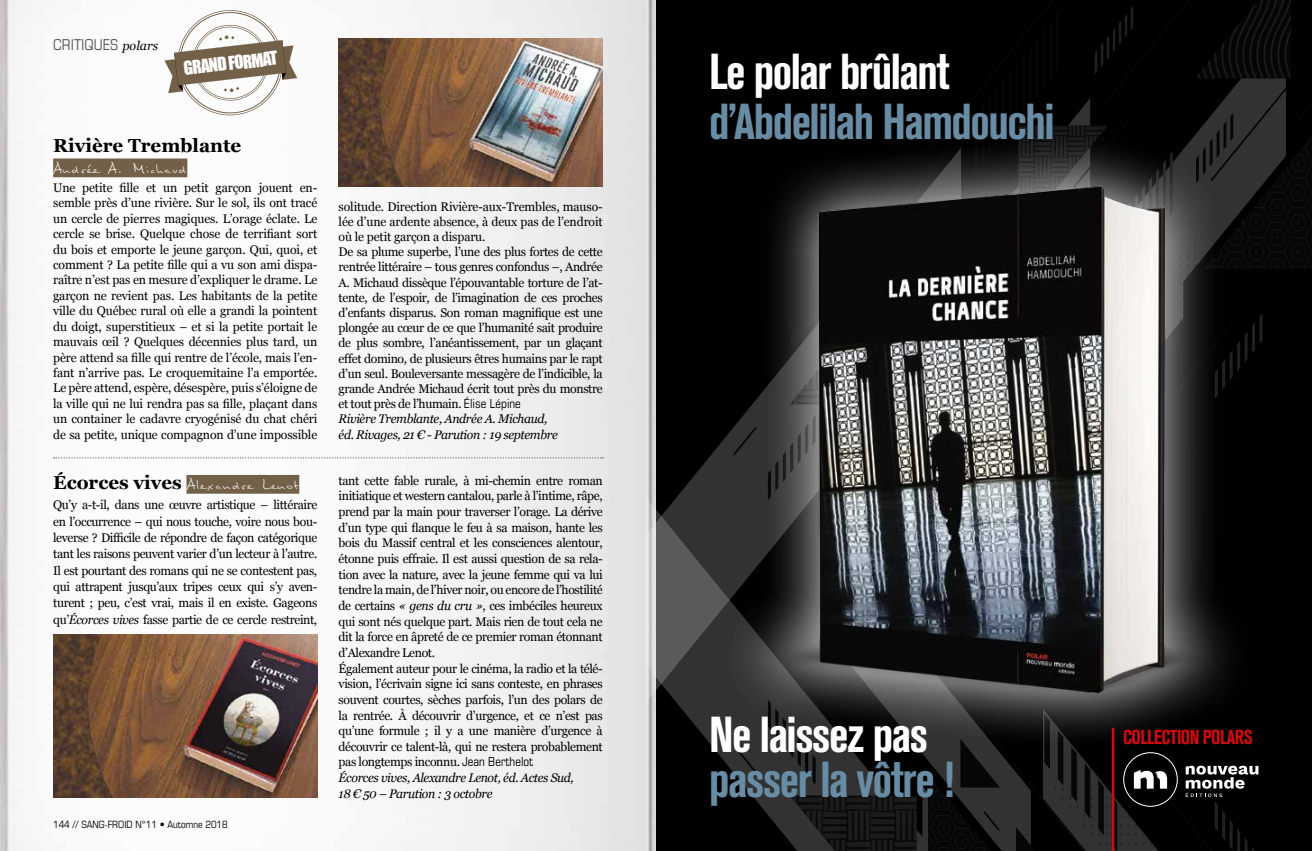
<style>
.page{position:relative;width:1312px;height:851px;background:#fff}
.page>*{position:absolute;margin:0;border:0;box-sizing:border-box;transform-origin:0 0}
.t1{font:700 condensed 50px "Akzidenz Grotesk BQ";letter-spacing:-.03em;color:#678ca4}
.t2{font:700 condensed 50px "Akzidenz Grotesk BQ";letter-spacing:-.03em;color:#fff}
.t3{font:700 condensed 20px "Akzidenz Grotesk BQ";letter-spacing:-.03em;color:#d20a11}
.t4{font:700 18.75px "Georgia";color:#000}
.t5{font:17.38px "Impact";color:#fff}
.t6{font:condensed 15px "Eurostile LT Std";color:#575756}
.t7{font:13.75px "Stylograph";color:#fff}
.t8{font:12.5px/15.6px "Georgia";letter-spacing:-.03em;color:#000;text-align:justify}
.t9{font:condensed 10px "Eurostile LT Std";color:#000}
.s1{font-family:"Georgia";font-style:italic;font-stretch:normal;font-size:12.5px;color:#000}
.s2{font-family:"Georgia";font-weight:700;font-size:18.75px;color:#000}
.s3{font-style:italic}
.s4{font-family:"Eurostile LT Std";font-stretch:condensed}
</style>
<div class="page">
<img style="left:0;top:0;width:656px;height:850px">
<svg style="left:164px;top:8px;width:133px;height:110px"></svg>
<img style="left:338px;top:38px;width:264px;height:149px">
<div style="left:53px;top:158px;width:134px;height:19px;background:#736048"></div>
<div style="left:186px;top:475px;width:113px;height:18px;background:#736048"></div>
<svg style="left:54px;top:457px;width:549px;height:1px"></svg>
<img style="left:53px;top:634px;width:264px;height:163px">
<div style="left:656px;top:0;width:655px;height:850px;background:#000"></div>
<svg style="left:645px;top:148px;width:71px;height:348px"></svg>
<svg style="left:1018px;top:0;width:293px;height:352px"></svg>
<svg style="left:645px;top:496px;width:192px;height:354px"></svg>
<svg style="left:837px;top:750px;width:85px;height:100px"></svg>
<svg style="left:789px;top:795px;width:127px;height:55px"></svg>
<svg style="left:733px;top:750px;width:23px;height:22px"></svg>
<svg style="left:767px;top:750px;width:48px;height:35px;background:#2c2c2c"></svg>
<div style="left:716px;top:130px;width:537px;height:620px;background:#fff;opacity:.75"></div>
<img style="left:764px;top:145px;width:436px;height:588px">
<svg style="left:922px;top:692px;width:363px;height:159px"></svg>
<p class="t6" style="left:53px;top:35px;width:106px">CRITIQUES <span class="s1">polars</span></p>
<h3 class="t5" style="left:182px;top:55px;width:96px;rotate:-7deg">GRAND FORMAT</h3>
<h3 class="t4" style="left:53px;top:132px;width:190px">Rivière Tremblante</h3>
<p class="t7" style="left:53px;top:159px;width:136px">Andrée A. Michaud</p>
<p class="t8" style="left:53px;top:179px;width:265px">Une petite fille et un petit garçon jouent en&shy;semble près d’une rivière. Sur le sol, ils ont tracé un cercle de pierres magiques. L’orage éclate. Le cercle se brise. Quelque chose de terrifiant sort du bois et emporte le jeune garçon. Qui, quoi, et comment ? La petite fille qui a vu son ami dispa&shy;raître n’est pas en mesure d’expliquer le drame. Le garçon ne revient pas. Les habitants de la petite ville du Québec rural où elle a grandi la pointent du doigt, superstitieux – et si la petite portait le mauvais œil ? Quelques décennies plus tard, un père attend sa fille qui rentre de l’école, mais l’en&shy;fant n’arrive pas. Le croquemitaine l’a emportée.<br>Le père attend, espère, désespère, puis s’éloigne de la ville qui ne lui rendra pas sa fille, plaçant dans un container le cadavre cryogénisé du chat chéri de sa petite, unique compagnon d’une impossible</p>
<p class="t7" style="left:53px;top:475px;width:247px"><span class="s2">Écorces vives</span> Alexandre Lenot</p>
<p class="t8" style="left:53px;top:496px;width:265px;line-height:16.4px">Qu’y a-t-il, dans une œuvre artistique – littéraire en l’occurrence – qui nous touche, voire nous bou&shy;leverse ? Difficile de répondre de façon catégorique tant les raisons peuvent varier d’un lecteur à l’autre.<br>Il est pourtant des romans qui ne se contestent pas, qui attrapent jusqu’aux tripes ceux qui s’y aven&shy;turent ; peu, c’est vrai, mais il en existe. Gageons qu’<span class="s3">Écorces vives</span> fasse partie de ce cercle restreint,</p>
<p class="t9" style="left:53px;top:818px;width:176px">144 // SANG-FROID N°11 • Automne 2018</p>
<p class="t8" style="left:338px;top:198px;width:265px;line-height:15.2px;text-align:left">solitude. Direction Rivière-aux-Trembles, mauso&shy;lée d’une ardente absence, à deux pas de l’endroit où le petit garçon a disparu.<br>De sa plume superbe, l’une des plus fortes de cette rentrée littéraire – tous genres confondus –, Andrée A. Michaud dissèque l’épouvantable torture de l’at&shy;tente, de l’espoir, de l’imagination de ces proches d’enfants disparus. Son roman magnifique est une plongée au cœur de ce que l’humanité sait produire de plus sombre, l’anéantissement, par un glaçant effet domino, de plusieurs êtres humains par le rapt d’un seul. Bouleversante messagère de l’indicible, la grande Andrée Michaud écrit tout près du monstre et tout près de l’humain. <span class="s4">Élise Lépine<br></span><span class="s3">Rivière Tremblante, Andrée A. Michaud,<br>éd. Rivages, 21 € - Parution : 19 septembre</span></p>
<p class="t8" style="left:338px;top:472px;width:265px;text-align:left">tant cette fable rurale, à mi-chemin entre roman initiatique et western cantalou, parle à l’intime, râpe, prend par la main pour traverser l’orage. La dérive d’un type qui flanque le feu à sa maison, hante les bois du Massif central et les consciences alentour, étonne puis effraie. Il est aussi question de sa rela&shy;tion avec la nature, avec la jeune femme qui va lui tendre la main, de l’hiver noir, ou encore de l’hostilité de certains <span class="s3">« gens du cru »</span>, ces imbéciles heureux qui sont nés quelque part. Mais rien de tout cela ne dit la force en âpreté de ce premier roman étonnant d’Alexandre Lenot.<br>Également auteur pour le cinéma, la radio et la télé&shy;vision, l’écrivain signe ici sans conteste, en phrases souvent courtes, sèches parfois, l’un des polars de la rentrée. À découvrir d’urgence, et ce n’est pas qu’une formule ; il y a une manière d’urgence à découvrir ce talent-là, qui ne restera probablement pas longtemps inconnu. <span class="s4">Jean Berthelot<br></span><span class="s3">Écorces vives, Alexandre Lenot, éd. Actes Sud,<br>18 € 50 – Parution : 3 octobre</span></p>
<h1 class="t2" style="left:709px;top:42px;width:242px">Le polar brûlant</h1>
<h1 class="t1" style="left:709px;top:92px;width:347px">d’Abdelilah Hamdouchi</h1>
<h1 class="t2" style="left:709px;top:705px;width:220px">Ne laissez pas</h1>
<h1 class="t1" style="left:709px;top:750px;width:246px">passer la vôtre !</h1>
<h2 class="t3" style="left:1122px;top:725px;width:131px">COLLECTION POLARS</h2>
</div>
